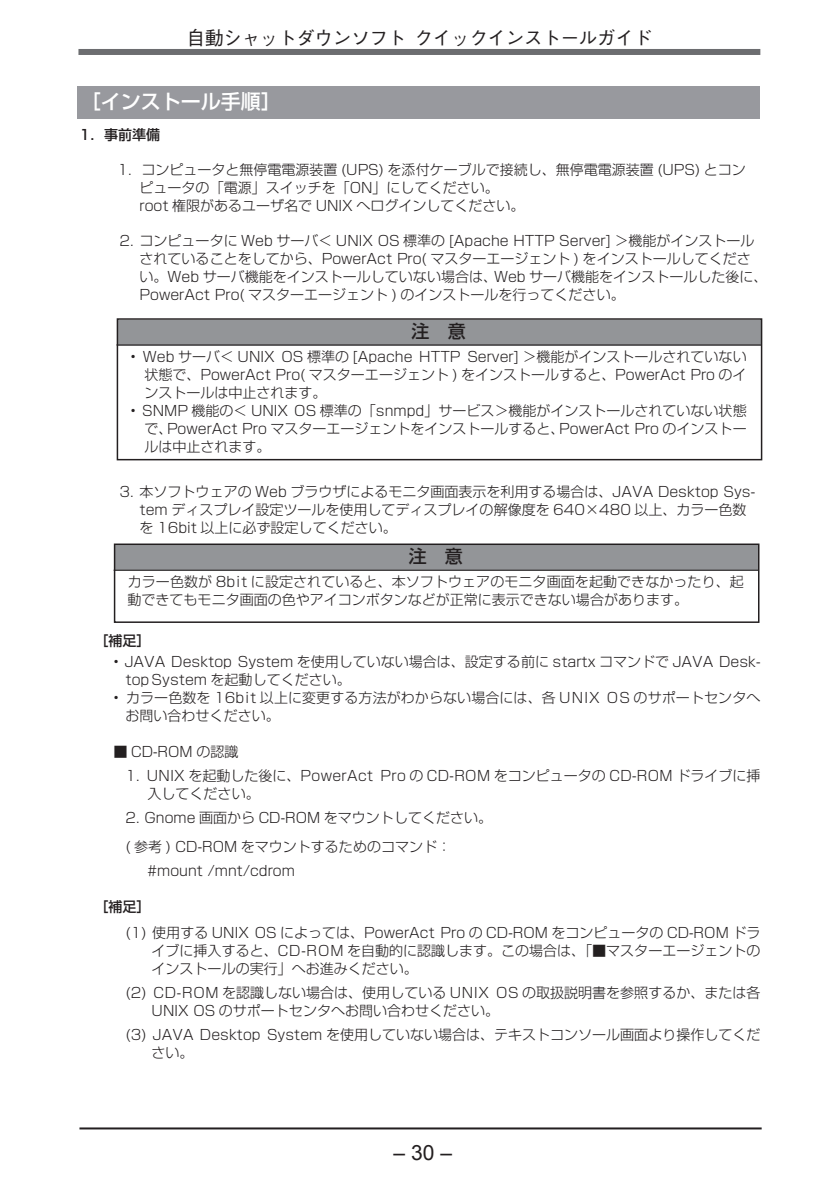
<style>
.page{position:relative;width:840px;height:1192px;background:#fff}
.page>*{position:absolute;margin:0;border:0;box-sizing:border-box;transform-origin:0 0}
.t1{font:21px "Arial";color:#231f20}
.t2{font:20px "Shin Go Pro Medium 90 pv RKSJ H";color:#fff}
.t3{font:19px "Gothic BBB Medium 83 pv RKSJ H";letter-spacing:-.04em;color:#231f20}
.t4{font:18px "Shin Go Pro Medium 90 pv RKSJ H";color:#231f20}
.t5{font:14px/18px "Shin Go Pr 5 Light 90 pv RKSJ H";color:#231f20}
.t6{font:14px/18px "Shin Go Light 83 pv RKSJ H";color:#231f20}
.t7{font:14px/18px "Shin Go Pro Light 90 pv RKSJ H";color:#231f20;text-align:justify}
.t8{font:14px "Shin Go Pr 5 Medium 90 pv RKSJ H";color:#231f20}
</style>
<div class="page">
<hr style="left:79px;top:1127px;width:682px;height:2px;background:#231f20">
<div style="left:78px;top:49px;width:682px;height:6px;background:#6c6d70"></div>
<div style="left:78px;top:87px;width:681px;height:32px;background:#98999e"></div>
<div style="left:117px;top:320px;width:643px;height:25px;background:#939598"></div>
<hr style="left:116px;top:344px;width:644px;height:1px;background:#231f20">
<div style="left:117px;top:318px;width:645px;height:142px;border:2px solid #231f20"></div>
<div style="left:114px;top:545px;width:644px;height:25px;background:#939598"></div>
<hr style="left:113px;top:569px;width:644px;height:1px;background:#231f20">
<div style="left:114px;top:543px;width:645px;height:80px;border:2px solid #231f20"></div>
<h3 class="t3" style="left:186px;top:31px;width:467px">自動シャットダウンソフト クイックインストールガイド</h3>
<h2 class="t2" style="left:81px;top:94px;width:202px">［インストール手順］</h2>
<p class="t8" style="left:79px;top:129px;width:82px">1．事前準備</p>
<p class="t5" style="left:139px;top:162px;width:607px;text-indent:-22px">1. コンピュータと無停電電源装置 (UPS) を添付ケーブルで接続し、無停電電源装置 (UPS) とコンピュータの「電源」スイッチを「ON」にしてください。<br>root 権限があるユーザ名で UNIX へログインしてください。</p>
<p class="t5" style="left:139px;top:233px;width:629px;text-indent:-20px">2. コンピュータに Web サーバ＜ UNIX OS 標準の [Apache HTTP Server] ＞機能がインストールされていることをしてから、PowerAct Pro( マスターエージェント ) をインストールしてください。Web サーバ機能をインストールしていない場合は、Web サーバ機能をインストールした後に、PowerAct Pro( マスターエージェント ) のインストールを行ってください。</p>
<p class="t4" style="left:411px;top:324px;width:55px">注　意</p>
<p class="t7" style="left:144px;top:349px;width:603px;text-indent:-14px">• Web サーバ＜ UNIX OS 標準の [Apache HTTP Server] ＞機能がインストールされていない状態で、PowerAct Pro( マスターエージェント ) をインストールすると、PowerAct Pro のインストールは中止されます。</p>
<p class="t7" style="left:144px;top:403px;width:603px;text-indent:-14px">• SNMP 機能の＜ UNIX OS 標準の「snmpd」サービス＞機能がインストールされていない状態で、PowerAct Pro マスターエージェントをインストールすると、PowerAct Pro のインストールは中止されます。</p>
<p class="t5" style="left:139px;top:484px;width:616px;text-indent:-20px">3. 本ソフトウェアの Web ブラウザによるモニタ画面表示を利用する場合は、JAVA Desktop Sys&shy;tem ディスプレイ設定ツールを使用してディスプレイの解像度を 640×480 以上、カラー色数を 16bit 以上に必ず設定してください。</p>
<p class="t4" style="left:408px;top:549px;width:56px">注　意</p>
<p class="t7" style="left:127px;top:575px;width:617px">カラー色数が 8bit に設定されていると、本ソフトウェアのモニタ画面を起動できなかったり、起動できてもモニタ画面の色やアイコンボタンなどが正常に表示できない場合があります。</p>
<p class="t8" style="left:94px;top:635px;width:57px">［補足］</p>
<p class="t5" style="left:125px;top:654px;width:636px;text-indent:-12px">• JAVA Desktop System を使用していない場合は、設定する前に startx コマンドで JAVA Desk&shy;top System を起動してください。</p>
<p class="t5" style="left:125px;top:690px;width:636px;text-indent:-12px">• カラー色数を 16bit 以上に変更する方法がわからない場合には、各 UNIX OS のサポートセンタへお問い合わせください。</p>
<p class="t6" style="left:113px;top:744px;width:126px">■ CD-ROM の認識</p>
<p class="t6" style="left:147px;top:768px;width:614px;text-indent:-22px">1. UNIX を起動した後に、PowerAct Pro の CD-ROM をコンピュータの CD-ROM ドライブに挿入してください。</p>
<p class="t6" style="left:125px;top:804px;width:368px;line-height:29.4px">2. Gnome 画面から CD-ROM をマウントしてください。( 参考 ) CD-ROM をマウントするためのコマンド：</p>
<p class="t6" style="left:147px;top:863px;width:149px">#mount /mnt/cdrom</p>
<p class="t8" style="left:94px;top:901px;width:57px">［補足］</p>
<p class="t6" style="left:151px;top:925px;width:610px;text-align:justify;text-indent:-26px">(1) 使用する UNIX OS によっては、PowerAct Pro の CD-ROM をコンピュータの CD-ROM ドライブに挿入すると、CD-ROM を自動的に認識します。この場合は、「■マスターエージェントのインストールの実行」へお進みください。</p>
<p class="t6" style="left:151px;top:985px;width:610px;text-indent:-26px">(2) CD-ROM を認識しない場合は、使用している UNIX OS の取扱説明書を参照するか、または各<br>UNIX OS のサポートセンタへお問い合わせください。</p>
<p class="t6" style="left:151px;top:1027px;width:610px;text-indent:-26px">(3) JAVA Desktop System を使用していない場合は、テキストコンソール画面より操作してください。</p>
<h1 class="t1" style="left:393px;top:1140px;width:60px">– 30 –</h1>
</div>
